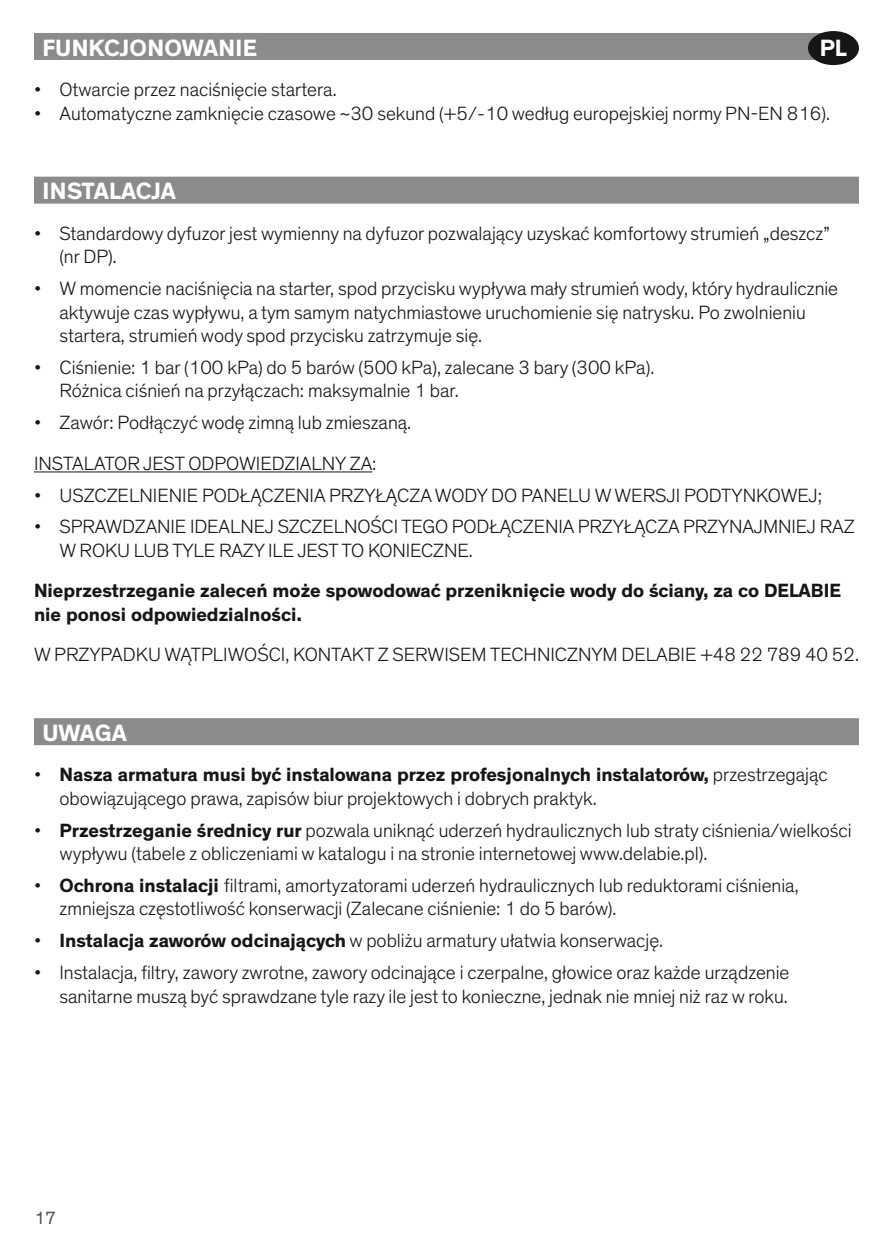
<style>
.page{position:relative;width:893px;height:1259px;background:#fff}
.page>*{position:absolute;margin:0;border:0;box-sizing:border-box;transform-origin:0 0}
.t1{font:700 24px "Theinhardt";letter-spacing:-.005em;color:#fff}
.t2{font:700 24px "Theinhardt";letter-spacing:.015em;color:#fff}
.t3{font:300 19.5px/23.4px "Theinhardt";color:#161616}
.t4{font:700 19.5px/23.4px "Theinhardt";color:#161616}
.t5{font:18px "Theinhardt";color:#515151}
.s1{font-weight:700}
</style>
<div class="page">
<div style="left:34px;top:33px;width:808px;height:27px;background:#8b8b8b"></div>
<div style="left:34px;top:177px;width:825px;height:27px;background:#8b8b8b"></div>
<hr style="left:34px;top:471px;width:338px;height:1px;background:#161616">
<div style="left:34px;top:718px;width:825px;height:27px;background:#8b8b8b"></div>
<div style="left:808px;top:31px;width:51px;height:34px;background:#161616;border-radius:50%"></div>
<p class="t2" style="left:43px;top:39px;width:216px">FUNKCJONOWANIE</p>
<p class="t3" style="left:34px;top:78px;width:304px">• Otwarcie przez naciśnięcie startera.</p>
<p class="t3" style="left:34px;top:101px;width:797px">• Automatyczne zamknięcie czasowe ~30 sekund (+5/-10 według europejskiej normy PN-EN 816).</p>
<p class="t1" style="left:820px;top:40px;width:29px">PL</p>
<p class="t1" style="left:43px;top:183px;width:135px">INSTALACJA</p>
<p class="t3" style="left:60px;top:222px;width:772px;text-indent:-26px">• Standardowy dyfuzor jest wymienny na dyfuzor pozwalający uzyskać komfortowy strumień „deszcz” (nr DP).</p>
<p class="t3" style="left:60px;top:277px;width:780px;text-indent:-26px">• W momencie naciśnięcia na starter, spod przycisku wypływa mały strumień wody, który hydraulicznie aktywuje czas wypływu, a tym samym natychmiastowe uruchomienie się natrysku. Po zwolnieniu startera, strumień wody spod przycisku zatrzymuje się.</p>
<p class="t3" style="left:60px;top:356px;width:596px;text-indent:-26px">• Ciśnienie: 1 bar (100 kPa) do 5 barów (500 kPa), zalecane 3 bary (300 kPa).<br>Różnica ciśnień na przyłączach: maksymalnie 1 bar.</p>
<p class="t3" style="left:34px;top:402px;width:379px;line-height:40.5px">• Zawór: Podłączyć wodę zimną lub zmieszaną.<br>INSTALATOR JEST ODPOWIEDZIALNY ZA:</p>
<p class="t3" style="left:34px;top:483px;width:790px">• USZCZELNIENIE PODŁĄCZENIA PRZYŁĄCZA WODY DO PANELU W WERSJI PODTYNKOWEJ;</p>
<p class="t3" style="left:60px;top:515px;width:797px;text-indent:-26px">• SPRAWDZANIE IDEALNEJ SZCZELNOŚCI TEGO PODŁĄCZENIA PRZYŁĄCZA PRZYNAJMNIEJ RAZ<br>W ROKU LUB TYLE RAZY ILE JEST TO KONIECZNE.</p>
<p class="t4" style="left:34px;top:581px;width:809px">Nieprzestrzeganie zaleceń może spowodować przeniknięcie wody do ściany, za co DELABIE nie ponosi odpowiedzialności.</p>
<p class="t3" style="left:34px;top:643px;width:826px">W PRZYPADKU WĄTPLIWOŚCI, KONTAKT Z SERWISEM TECHNICZNYM DELABIE +48 22 789 40 52.</p>
<p class="t1" style="left:43px;top:724px;width:86px">UWAGA</p>
<p class="t3" style="left:60px;top:763px;width:770px;text-indent:-26px">• <span class="s1">Nasza armatura musi być instalowana przez profesjonalnych instalatorów,</span> przestrzegając obowiązującego prawa, zapisów biur projektowych i dobrych praktyk.</p>
<p class="t3" style="left:60px;top:818px;width:793px;text-indent:-26px">• <span class="s1">Przestrzeganie średnicy rur</span> pozwala uniknąć uderzeń hydraulicznych lub straty ciśnienia/wielkości wypływu (tabele z obliczeniami w katalogu i na stronie internetowej www.delabie.pl).</p>
<p class="t3" style="left:60px;top:874px;width:741px;text-indent:-26px">• <span class="s1">Ochrona instalacji</span> filtrami, amortyzatorami uderzeń hydraulicznych lub reduktorami ciśnienia, zmniejsza częstotliwość konserwacji (Zalecane ciśnienie: 1 do 5 barów).</p>
<p class="t3" style="left:34px;top:929px;width:631px">• <span class="s1">Instalacja zaworów odcinających</span> w pobliżu armatury ułatwia konserwację.</p>
<p class="t3" style="left:34px;top:961px;width:757px;text-align:right">• Instalacja, filtry, zawory zwrotne, zawory odcinające i czerpalne, głowice oraz każde urządzenie sanitarne muszą być sprawdzane tyle razy ile jest to konieczne, jednak nie mniej niż raz w roku.</p>
<p class="t5" style="left:35px;top:1207px;width:23px">17</p>
</div>
